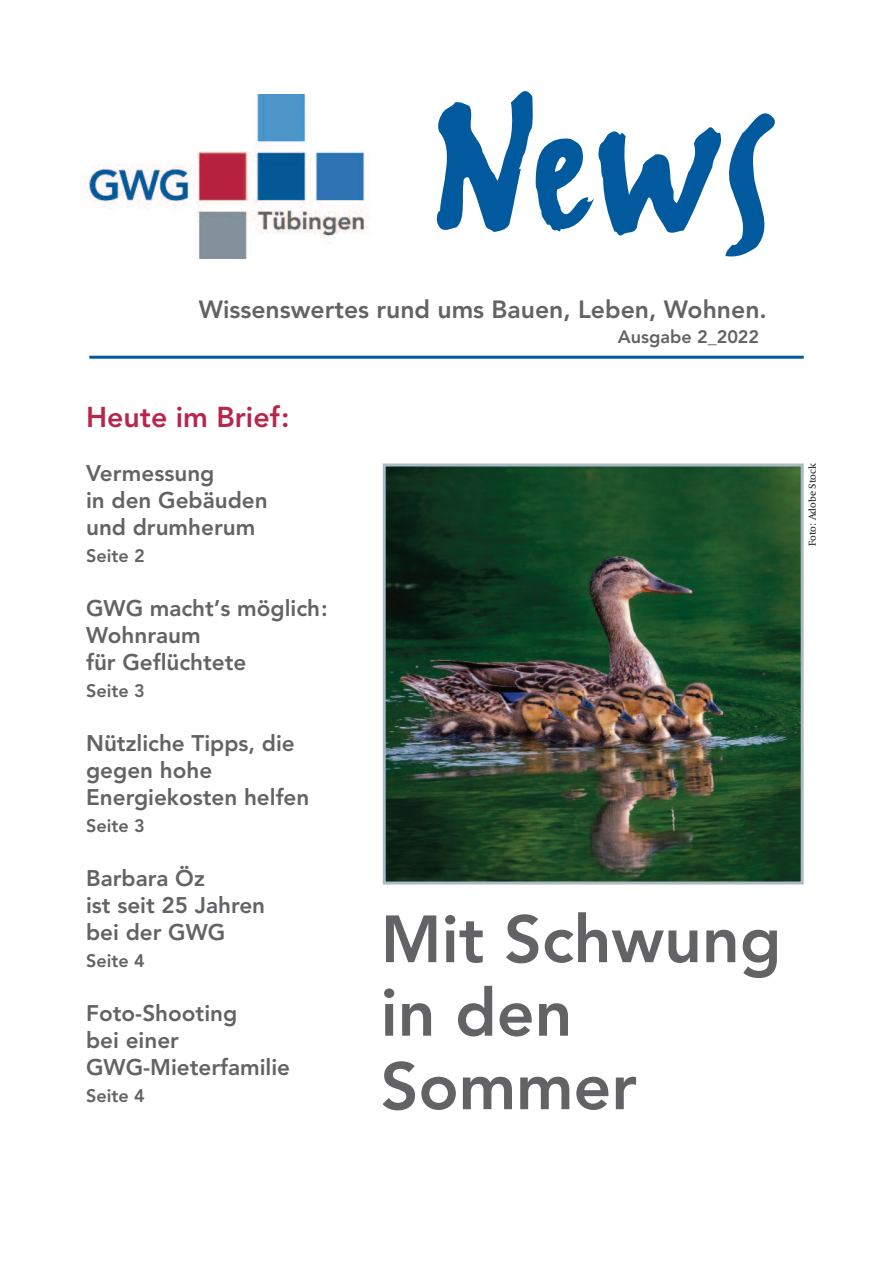
<style>
.page{position:relative;width:893px;height:1263px;background:#fff}
.page>*{position:absolute;margin:0;border:0;box-sizing:border-box;transform-origin:0 0}
.t1{font:232.5px "FF Erikrighthand";color:#015a9d}
.t2{font:800 66px/73.5px "Avenir";color:#636366}
.t3{font:800 28.5px "Avenir";color:#b6274b}
.t4{font:800 24.75px "Avenir";color:#636366}
.t5{font:800 22.5px/27px "Avenir";color:#636366}
.t6{font:800 18px "Avenir";color:#636366}
.t7{font:10.5px "Swift EF";color:#231f20}
</style>
<div class="page">
<img style="left:83px;top:95px;width:286px;height:163px">
<img style="left:387px;top:467px;width:413px;height:413px">
<div style="left:383px;top:463px;width:421px;height:421px;border:3px solid #aabbc4"></div>
<hr style="left:89px;top:356px;width:715px;height:3px;background:#015a9d">
<h1 class="t1" style="left:432px;top:13px;width:343px">News</h1>
<p class="t4" style="left:199px;top:300px;width:570px">Wissenswertes rund ums Bauen, Leben, Wohnen.</p>
<p class="t6" style="left:618px;top:329px;width:143px">Ausgabe 2_2022</p>
<p class="t3" style="left:86px;top:405px;width:205px">Heute im Brief:</p>
<p class="t5" style="left:86px;top:462px;width:183px">Vermessung<br>in den Gebäuden und drumherum</p>
<p class="t6" style="left:86px;top:548px;width:60px">Seite 2</p>
<p class="t5" style="left:86px;top:597px;width:243px">GWG macht’s möglich:<br>Wohnraum<br>für Geflüchtete</p>
<p class="t6" style="left:86px;top:683px;width:60px">Seite 3</p>
<p class="t5" style="left:86px;top:732px;width:225px">Nützliche Tipps, die gegen hohe<br>Energiekosten helfen</p>
<p class="t6" style="left:86px;top:818px;width:60px">Seite 3</p>
<p class="t5" style="left:86px;top:867px;width:181px">Barbara Öz<br>ist seit 25 Jahren bei der GWG</p>
<p class="t6" style="left:86px;top:953px;width:60px">Seite 4</p>
<p class="t5" style="left:86px;top:1002px;width:206px">Foto-Shooting<br>bei einer<br>GWG-Mieterfamilie</p>
<h2 class="t2" style="left:381px;top:908px;width:402px">Mit Schwung in den<br>Sommer</h2>
<p class="t7" style="left:806px;top:546px;width:84px;rotate:-90deg">Foto: Adobe Stock</p>
</div>
